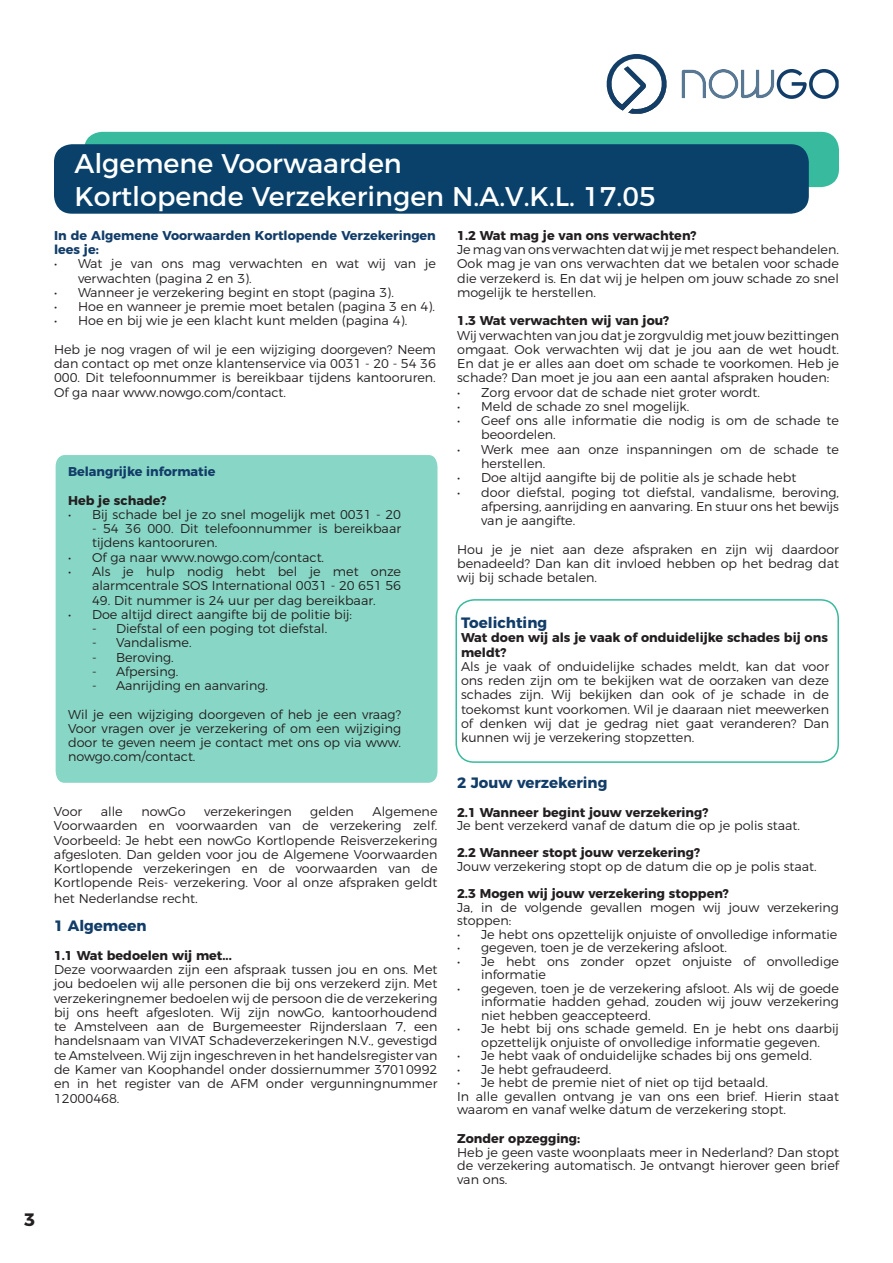
<style>
.page{position:relative;width:893px;height:1263px;background:#fff}
.page>*{position:absolute;margin:0;border:0;box-sizing:border-box;transform-origin:0 0}
.t1{font:27px/32.4px "Montserrat";color:#fff}
.t2{font:700 18px "Montserrat";color:#231f20}
.t3{font:700 15px "Montserrat";color:#123d69}
.t4{font:300 12.75px/14.2px "Montserrat";color:#231f20;text-align:justify}
.t5{font:700 12.75px/14.2px "Montserrat";color:#231f20}
.t6{font:700 12.75px/14.2px "Montserrat";color:#123d69}
.s1{font-size:13.5px}
</style>
<div class="page">
<svg style="left:681px;top:69px;width:158px;height:30px"></svg>
<img style="left:606px;top:54px;width:61px;height:60px">
<div style="left:84px;top:132px;width:755px;height:55px;background:#38ba9e;border-radius:18px"></div>
<div style="left:54px;top:144px;width:755px;height:70px;background:#09416b;border-radius:18px"></div>
<div style="left:56px;top:455px;width:381px;height:328px;background:#88d6c5"></div>
<div style="left:455px;top:599px;width:384px;height:164px;border:2px solid #38ba9e;border-radius:18px"></div>
<h2 class="t2" style="left:24px;top:1205px;width:13px">3</h2>
<h1 class="t1" style="left:74px;top:145px;width:583px">Algemene Voorwaarden<br>Kortlopende Verzekeringen N.A.V.K.L. 17.05</h1>
<p class="t6" style="left:54px;top:227px;width:383px">In de Algemene Voorwaarden Kortlopende Verzekeringen lees je:</p>
<p class="t4" style="left:78px;top:256px;width:359px;text-indent:-24px">• Wat je van ons mag verwachten en wat wij van je verwachten (pagina 2 en 3).</p>
<p class="t4" style="left:54px;top:284px;width:341px">• Wanneer je verzekering begint en stopt (pagina 3).</p>
<p class="t4" style="left:54px;top:298px;width:383px">• Hoe en wanneer je premie moet betalen (pagina 3 en 4).</p>
<p class="t4" style="left:54px;top:313px;width:355px">• Hoe en bij wie je een klacht kunt melden (pagina 4).</p>
<p class="t4" style="left:54px;top:341px;width:383px">Heb je nog vragen of wil je een wijziging doorgeven? Neem dan contact op met onze klantenservice via 0031 - 20 - 54 36<br>000. Dit telefoonnummer is bereikbaar tijdens kantooruren.<br>Of ga naar www.nowgo.com/contact.</p>
<p class="t5" style="left:457px;top:227px;width:241px">1.2 Wat mag je van ons verwachten?</p>
<p class="t4" style="left:457px;top:241px;width:383px">Je mag van ons verwachten dat wij je met respect behandelen.<br>Ook mag je van ons verwachten dat we betalen voor schade die verzekerd is. En dat wij je helpen om jouw schade zo snel mogelijk te herstellen.</p>
<p class="t5" style="left:457px;top:313px;width:214px">1.3 Wat verwachten wij van jou?</p>
<p class="t4" style="left:457px;top:327px;width:383px">Wij verwachten van jou dat je zorgvuldig met jouw bezittingen omgaat. Ook verwachten wij dat je jou aan de wet houdt.<br>En dat je er alles aan doet om schade te voorkomen. Heb je schade? Dan moet je jou aan een aantal afspraken houden:</p>
<p class="t4" style="left:457px;top:384px;width:304px">• Zorg ervoor dat de schade niet groter wordt.</p>
<p class="t4" style="left:457px;top:398px;width:234px">• Meld de schade zo snel mogelijk.</p>
<p class="t4" style="left:481px;top:412px;width:359px;text-indent:-24px">• Geef ons alle informatie die nodig is om de schade te beoordelen.</p>
<p class="t4" style="left:481px;top:441px;width:359px;text-indent:-24px">• Werk mee aan onze inspanningen om de schade te herstellen.</p>
<p class="t4" style="left:457px;top:469px;width:341px">• Doe altijd aangifte bij de politie als je schade hebt</p>
<p class="t4" style="left:481px;top:484px;width:359px;text-indent:-24px">• door diefstal, poging tot diefstal, vandalisme, beroving, afpersing, aanrijding en aanvaring. En stuur ons het bewijs van je aangifte.</p>
<p class="t4" style="left:457px;top:541px;width:383px">Hou je je niet aan deze afspraken en zijn wij daardoor benadeeld? Dan kan dit invloed hebben op het bedrag dat wij bij schade betalen.</p>
<p class="t3" style="left:461px;top:610px;width:88px">Toelichting</p>
<p class="t5" style="left:461px;top:630px;width:368px">Wat doen wij als je vaak of onduidelijke schades bij ons meldt?</p>
<p class="t4" style="left:461px;top:658px;width:370px">Als je vaak of onduidelijke schades meldt, kan dat voor ons reden zijn om te bekijken wat de oorzaken van deze schades zijn. Wij bekijken dan ook of je schade in de toekomst kunt voorkomen. Wil je daaraan niet meewerken of denken wij dat je gedrag niet gaat veranderen? Dan kunnen wij je verzekering stopzetten.</p>
<p class="t3" style="left:457px;top:771px;width:152px">2 Jouw verzekering</p>
<p class="t5" style="left:457px;top:804px;width:253px">2.1 Wanneer begint jouw verzekering?</p>
<p class="t4" style="left:457px;top:818px;width:344px">Je bent verzekerd vanaf de datum die op je polis staat.</p>
<p class="t5" style="left:457px;top:845px;width:245px">2.2 Wanneer stopt jouw verzekering?</p>
<p class="t4" style="left:457px;top:858px;width:361px">Jouw verzekering stopt op de datum die op je polis staat.</p>
<p class="t5" style="left:457px;top:885px;width:273px">2.3 Mogen wij jouw verzekering stoppen?</p>
<p class="t4" style="left:457px;top:899px;width:383px;line-height:13.5px">Ja, in de volgende gevallen mogen wij jouw verzekering stoppen:</p>
<p class="t4" style="left:457px;top:926px;width:382px">• Je hebt ons opzettelijk onjuiste of onvolledige informatie</p>
<p class="t4" style="left:457px;top:939px;width:271px">• gegeven, toen je de verzekering afsloot.</p>
<p class="t4" style="left:481px;top:953px;width:359px;line-height:13.5px;text-indent:-24px">• Je hebt ons zonder opzet onjuiste of onvolledige informatie</p>
<p class="t4" style="left:481px;top:980px;width:359px;line-height:13.5px;text-indent:-24px">• gegeven, toen je de verzekering afsloot. Als wij de goede informatie hadden gehad, zouden wij jouw verzekering niet hebben geaccepteerd.</p>
<p class="t4" style="left:457px;top:1021px;width:383px;line-height:13.5px;text-align:center">• Je hebt bij ons schade gemeld. En je hebt ons daarbij opzettelijk onjuiste of onvolledige informatie gegeven.</p>
<p class="t4" style="left:457px;top:1047px;width:356px">• Je hebt vaak of onduidelijke schades bij ons gemeld.</p>
<p class="t4" style="left:457px;top:1061px;width:156px">• Je hebt gefraudeerd.</p>
<p class="t4" style="left:457px;top:1075px;width:383px;line-height:13.5px;text-align:left">• Je hebt de premie niet of niet op tijd betaald.<br>In alle gevallen ontvang je van ons een brief. Hierin staat waarom en vanaf welke datum de verzekering stopt.</p>
<p class="t5" style="left:457px;top:1130px;width:125px">Zonder opzegging:</p>
<p class="t4" style="left:457px;top:1144px;width:383px;line-height:13.5px">Heb je geen vaste woonplaats meer in Nederland? Dan stopt de verzekering automatisch. Je ontvangt hierover geen brief van ons.</p>
<p class="t6" style="left:68px;top:464px;width:149px">Belangrijke informatie</p>
<p class="t5" style="left:68px;top:492px;width:100px">Heb je schade?</p>
<p class="t4" style="left:68px;top:506px;width:335px">• Bij schade bel je zo snel mogelijk met 0031 - 20</p>
<p class="t4" style="left:92px;top:520px;width:311px">- 54 36 000. Dit telefoonnummer is bereikbaar tijdens kantooruren.</p>
<p class="t4" style="left:68px;top:549px;width:258px">• Of ga naar www.nowgo.com/contact.</p>
<p class="t4" style="left:68px;top:563px;width:335px;text-align:right">• Als je hulp nodig hebt bel je met onze alarmcentrale SOS International 0031 - 20 651 56</p>
<p class="t4" style="left:92px;top:592px;width:285px">49. Dit nummer is 24 uur per dag bereikbaar.</p>
<p class="t4" style="left:92px;top:606px;width:262px;text-indent:-24px">• Doe altijd direct aangifte bij de politie bij: ‐</p>
<p class="t4" style="left:116px;top:620px;width:213px">Diefstal of een poging tot diefstal.</p>
<p class="t4" style="left:92px;top:634px;width:6px">‐</p>
<p class="t4" style="left:116px;top:634px;width:77px">Vandalisme.</p>
<p class="t4" style="left:92px;top:649px;width:6px">‐</p>
<p class="t4" style="left:116px;top:649px;width:59px">Beroving.</p>
<p class="t4" style="left:92px;top:663px;width:6px">‐</p>
<p class="t4" style="left:116px;top:663px;width:64px">Afpersing.</p>
<p class="t4" style="left:92px;top:677px;width:6px">‐</p>
<p class="t4" style="left:116px;top:677px;width:153px">Aanrijding en aanvaring.</p>
<p class="t4" style="left:68px;top:706px;width:335px">Wil je een wijziging doorgeven of heb je een vraag?<br>Voor vragen over je verzekering of om een wijziging door te geven neem je contact met ons op via www. nowgo.com/contact.</p>
<p class="t4" style="left:54px;top:803px;width:385px;text-indent:318px">Algemene Voorwaarden en voorwaarden van de verzekering zelf.<br>Voorbeeld: Je hebt een nowGo Kortlopende Reisverzekering afgesloten. Dan gelden voor jou de Algemene Voorwaarden Kortlopende verzekeringen en de voorwaarden van de Kortlopende Reis- verzekering. Voor al onze afspraken geldt</p>
<p class="t4" style="left:54px;top:890px;width:145px">het Nederlandse recht<span class="s1">.</span></p>
<p class="t3" style="left:54px;top:914px;width:94px">1 Algemeen</p>
<p class="t5" style="left:54px;top:947px;width:179px">1.1 Wat bedoelen wij met...</p>
<p class="t4" style="left:54px;top:961px;width:385px">Deze voorwaarden zijn een afspraak tussen jou en ons. Met jou bedoelen wij alle personen die bij ons verzekerd zijn. Met verzekeringnemer bedoelen wij de persoon die de verzekering bij ons heeft afgesloten. Wij zijn nowGo, kantoorhoudend te Amstelveen aan de Burgemeester Rijnderslaan 7, een handelsnaam van VIVAT Schadeverzekeringen N.V., gevestigd te Amstelveen. Wij zijn ingeschreven in het handelsregister van de Kamer van Koophandel onder dossiernummer 37010992 en in het register van de AFM onder vergunningnummer 12000468.</p>
<p class="t4" style="left:54px;top:803px;width:30px">Voor</p>
<p class="t4" style="left:101px;top:803px;width:23px">alle</p>
<p class="t4" style="left:141px;top:803px;width:46px">nowGo</p>
<p class="t4" style="left:204px;top:803px;width:89px">verzekeringen</p>
<p class="t4" style="left:310px;top:803px;width:45px">gelden</p>
</div>
